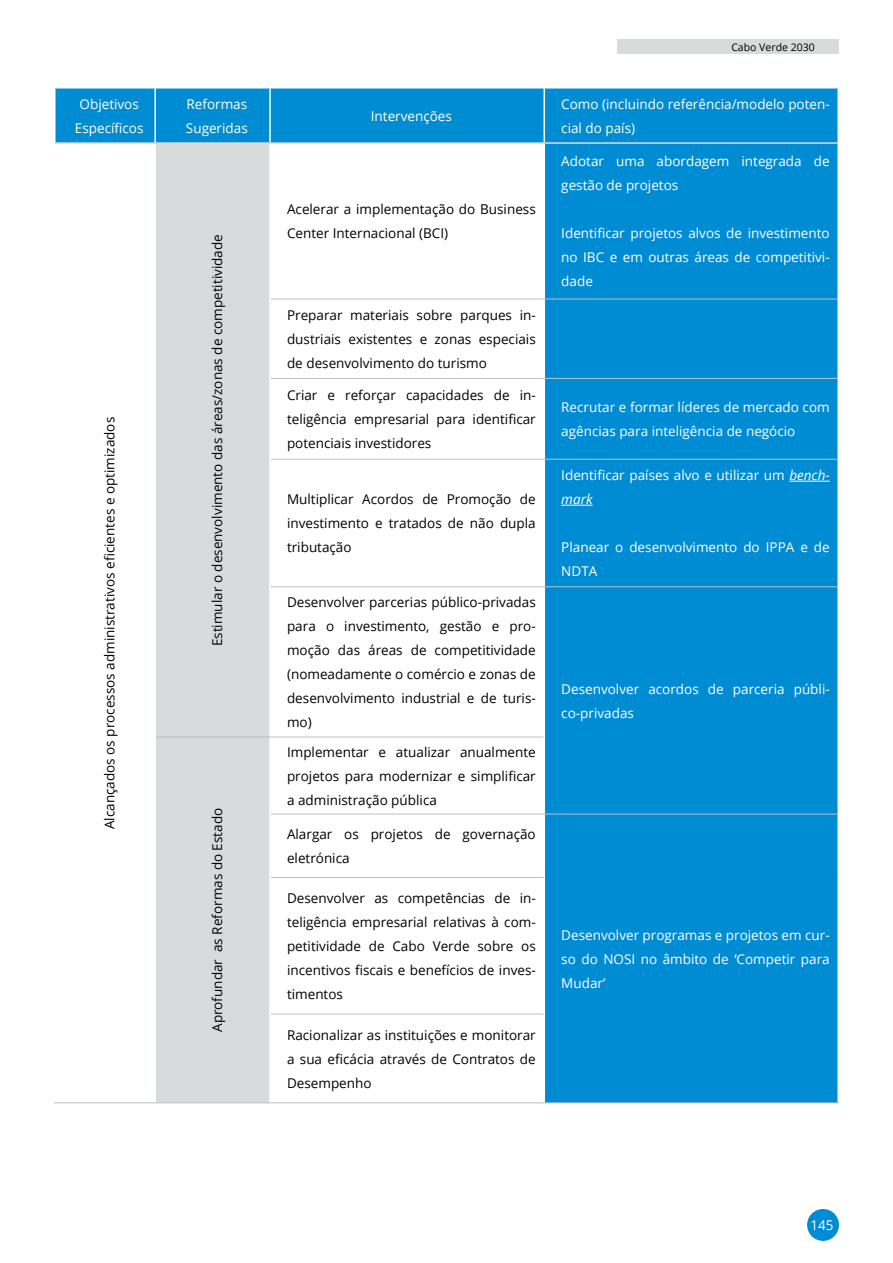
<style>
.page{position:relative;width:893px;height:1263px;background:#fff}
.page>*{position:absolute;margin:0;border:0;box-sizing:border-box;transform-origin:0 0}
.t1{font:13.5px/24px "Open Sans";color:#000;text-align:justify}
.t2{font:13.5px/24px "Open Sans";color:#fff}
.t3{font:10.5px "Open Sans";color:#000}
.s1{font-style:italic}
</style>
<div class="page">
<div style="left:807px;top:1209px;width:32px;height:32px;background:#008cd2;border-radius:50%"></div>
<div style="left:618px;top:40px;width:221px;height:14px;background:#d8dbdc"></div>
<div style="left:56px;top:89px;width:98px;height:53px;background:#008cd2"></div>
<div style="left:156px;top:89px;width:681px;height:1013px;background:#008cd2"></div>
<svg style="left:271px;top:144px;width:273px;height:958px"></svg>
<div style="left:156px;top:144px;width:113px;height:958px;background:#d8dbdc"></div>
<hr style="left:269px;top:89px;width:2px;height:53px;background:#fff">
<hr style="left:544px;top:89px;width:1px;height:53px;background:#fff">
<hr style="left:269px;top:144px;width:2px;height:155px;background:#fff">
<hr style="left:544px;top:144px;width:1px;height:155px;background:#fff">
<hr style="left:269px;top:299px;width:2px;height:79px;background:#fff">
<hr style="left:544px;top:299px;width:1px;height:79px;background:#fff">
<hr style="left:269px;top:378px;width:2px;height:81px;background:#fff">
<hr style="left:544px;top:379px;width:1px;height:80px;background:#fff">
<hr style="left:269px;top:459px;width:2px;height:128px;background:#fff">
<hr style="left:544px;top:460px;width:1px;height:126px;background:#fff">
<hr style="left:269px;top:587px;width:2px;height:150px;background:#fff">
<hr style="left:544px;top:587px;width:1px;height:150px;background:#fff">
<hr style="left:269px;top:737px;width:2px;height:77px;background:#fff">
<hr style="left:544px;top:737px;width:1px;height:77px;background:#fff">
<hr style="left:269px;top:814px;width:2px;height:63px;background:#fff">
<hr style="left:544px;top:814px;width:1px;height:63px;background:#fff">
<hr style="left:269px;top:877px;width:2px;height:137px;background:#fff">
<hr style="left:544px;top:877px;width:1px;height:137px;background:#fff">
<hr style="left:269px;top:1014px;width:2px;height:88px;background:#fff">
<hr style="left:544px;top:1014px;width:1px;height:88px;background:#fff">
<hr style="left:56px;top:142px;width:99px;height:2px;background:#d8dbdc">
<hr style="left:155px;top:142px;width:115px;height:2px;background:#d8dbdc">
<hr style="left:270px;top:142px;width:274px;height:2px;background:#d8dbdc">
<hr style="left:544px;top:142px;width:293px;height:2px;background:#d8dbdc">
<hr style="left:271px;top:299px;width:273px;height:1px;background:#bcc0c4">
<hr style="left:544px;top:299px;width:293px;height:1px;background:#bcc0c4">
<hr style="left:271px;top:378px;width:273px;height:1px;background:#bcc0c4">
<hr style="left:544px;top:378px;width:293px;height:1px;background:#bcc0c4">
<hr style="left:271px;top:459px;width:273px;height:1px;background:#bcc0c4">
<hr style="left:544px;top:459px;width:293px;height:1px;background:#bcc0c4">
<hr style="left:271px;top:586px;width:273px;height:1px;background:#bcc0c4">
<hr style="left:544px;top:586px;width:293px;height:1px;background:#bcc0c4">
<hr style="left:156px;top:737px;width:114px;height:1px;background:#bcc0c4">
<hr style="left:270px;top:737px;width:274px;height:1px;background:#bcc0c4">
<hr style="left:271px;top:814px;width:273px;height:1px;background:#bcc0c4">
<hr style="left:544px;top:814px;width:293px;height:1px;background:#bcc0c4">
<hr style="left:271px;top:877px;width:273px;height:1px;background:#bcc0c4">
<hr style="left:271px;top:1013px;width:273px;height:1px;background:#bcc0c4">
<hr style="left:54px;top:1102px;width:101px;height:1px;background:#bcc0c4">
<hr style="left:155px;top:1102px;width:115px;height:1px;background:#bcc0c4">
<hr style="left:270px;top:1102px;width:274px;height:1px;background:#bcc0c4">
<hr style="left:544px;top:1102px;width:295px;height:1px;background:#bcc0c4">
<hr style="left:789px;top:481px;width:41px;height:1px;background:#fff">
<hr style="left:561px;top:505px;width:32px;height:1px;background:#fff">
<p class="t2" style="left:75px;top:91px;width:70px;text-align:center">Objetivos<br>Específicos</p>
<p class="t2" style="left:186px;top:91px;width:63px">Reformas<br>Sugeridas</p>
<p class="t1" style="left:97px;top:829px;width:414px;rotate:-90deg">Alcançados os processos administrativos eficientes e optimizados</p>
<p class="t1" style="left:205px;top:646px;width:414px;rotate:-90deg">Estimular o desenvolvimento das áreas/zonas de competitividade</p>
<p class="t1" style="left:205px;top:1032px;width:226px;rotate:-90deg">Aprofundar as Reformas do Estado</p>
<p class="t2" style="left:371px;top:103px;width:83px">Intervenções</p>
<p class="t1" style="left:287px;top:197px;width:250px">Acelerar a implementação do Business<br>Center Internacional (BCI)</p>
<p class="t3" style="left:731px;top:40px;width:85px">Cabo Verde 2030</p>
<p class="t2" style="left:561px;top:91px;width:270px">Como (incluindo referência/modelo poten&shy;cial do país)</p>
<p class="t2" style="left:561px;top:149px;width:270px">Adotar uma abordagem integrada de gestão de projetos</p>
<p class="t2" style="left:561px;top:221px;width:270px;text-align:justify">Identificar projetos alvos de investimento no IBC e em outras áreas de competitivi&shy;dade</p>
<p class="t1" style="left:287px;top:303px;width:250px">Preparar materiais sobre parques in&shy;dustriais existentes e zonas especiais de desenvolvimento do turismo</p>
<p class="t1" style="left:287px;top:383px;width:250px">Criar e reforçar capacidades de in&shy;teligência empresarial para identificar potenciais investidores</p>
<p class="t2" style="left:561px;top:395px;width:270px">Recrutar e formar líderes de mercado com agências para inteligência de negócio</p>
<p class="t1" style="left:287px;top:487px;width:250px">Multiplicar Acordos de Promoção de investimento e tratados de não dupla tributação</p>
<p class="t1" style="left:287px;top:590px;width:250px">Desenvolver parcerias público-privadas para o investimento, gestão e pro&shy;moção das áreas de competitividade (nomeadamente o comércio e zonas de desenvolvimento industrial e de turis&shy;mo)</p>
<p class="t1" style="left:287px;top:739px;width:250px">Implementar e atualizar anualmente projetos para modernizar e simplificar a administração pública</p>
<p class="t1" style="left:287px;top:822px;width:250px">Alargar os projetos de governação eletrónica</p>
<p class="t1" style="left:287px;top:886px;width:250px">Desenvolver as competências de in&shy;teligência empresarial relativas à com&shy;petitividade de Cabo Verde sobre os incentivos fiscais e benefícios de inves&shy;timentos</p>
<p class="t1" style="left:287px;top:1022px;width:250px">Racionalizar as instituições e monitorar a sua eficácia através de Contratos de Desempenho</p>
<p class="t2" style="left:561px;top:463px;width:270px">Identificar países alvo e utilizar um <span class="s1">bench&shy;mark</span></p>
<p class="t2" style="left:561px;top:535px;width:270px">Planear o desenvolvimento do IPPA e de<br>NDTA</p>
<p class="t2" style="left:561px;top:676px;width:270px">Desenvolver acordos de parceria públi&shy;co-privadas</p>
<p class="t2" style="left:561px;top:922px;width:270px;text-align:justify">Desenvolver programas e projetos em cur&shy;so do NOSI no âmbito de ‘Competir para Mudar’</p>
<p class="t2" style="left:810px;top:1213px;width:25px">145</p>
</div>
